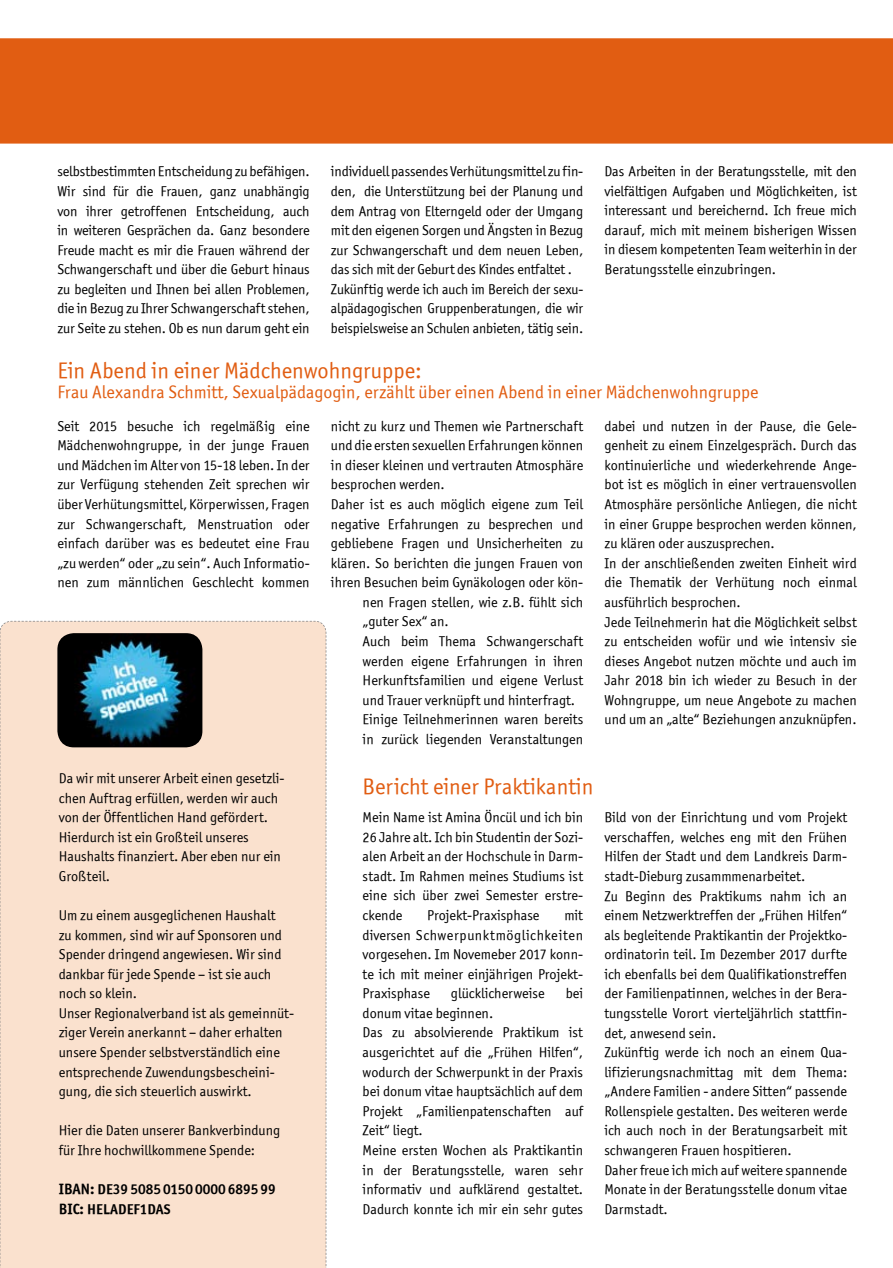
<style>
.page{position:relative;width:893px;height:1268px;background:#fff}
.page>*{position:absolute;margin:0;border:0;box-sizing:border-box;transform-origin:0 0}
.t1{font:22.5px "Officina Sans ITCTT Book";color:#e15d12}
.t2{font:18px "Officina Sans ITCTT Book";color:#e15d12}
.t3{font:14.25px/19.5px "Officina Sans ITCTT Book";color:#000}
.t4{font:14.25px/19.5px "Officina Sans ITCTT Bold";color:#000}
.s1{font-size:15px}
</style>
<div class="page">
<div style="left:0;top:38px;width:893px;height:106px;background:#e15d12"></div>
<div style="left:0;top:620px;width:326px;height:647px;background:#fae1ce"></div>
<img style="left:57px;top:633px;width:145px;height:114px">
<div style="left:59px;top:758px;width:240px;height:509px;background:#fae1ce"></div>
<p class="t3" style="left:57px;top:162px;width:254px;text-align:justify">selbstbestimmten Entscheidung zu befähigen.<br>Wir sind für die Frauen, ganz unabhängig von ihrer getroffenen Entscheidung, auch in weiteren Gesprächen da. Ganz besondere Freude macht es mir die Frauen während der Schwangerschaft und über die Geburt hinaus zu begleiten und Ihnen bei allen Problemen, die in Bezug zu Ihrer Schwangerschaft stehen, zur Seite zu stehen. Ob es nun darum geht ein</p>
<p class="t3" style="left:331px;top:162px;width:254px">individuell passendes Verhütungsmittel zu fin&shy;den, die Unterstützung bei der Planung und dem Antrag von Elterngeld oder der Umgang mit den eigenen Sorgen und Ängsten in Bezug zur Schwangerschaft und dem neuen Leben, das sich mit der Geburt des Kindes entfaltet .<br>Zukünftig werde ich auch im Bereich der sexu&shy;alpädagogischen Gruppenberatungen, die wir beispielsweise an Schulen anbieten, tätig sein.</p>
<p class="t3" style="left:604px;top:161px;width:254px;text-align:justify">Das Arbeiten in der Beratungsstelle, mit den vielfältigen Aufgaben und Möglichkeiten, ist interessant und bereichernd. Ich freue mich darauf, mich mit meinem bisherigen Wissen in diesem kompetenten Team weiterhin in der Beratungsstelle einzubringen.</p>
<h1 class="t1" style="left:57px;top:357px;width:366px">Ein Abend in einer Mädchenwohngruppe:</h1>
<p class="t2" style="left:57px;top:381px;width:703px">Frau Alexandra Schmitt, Sexualpädagogin, erzählt über einen Abend in einer Mädchenwohngruppe</p>
<p class="t3" style="left:57px;top:416px;width:254px;text-align:justify">Seit 2015 besuche ich regelmäßig eine Mädchen wohngruppe, in der junge Frauen und Mädchen im Alter von 15-18 leben. In der zur Verfügung stehenden Zeit sprechen wir über Verhütungsmittel, Körperwissen, Fragen zur Schwangerschaft, Menstruation oder einfach darüber was es bedeutet eine Frau „zu werden“ oder „zu sein“. Auch Informatio&shy;nen zum männlichen Geschlecht kommen</p>
<p class="t3" style="left:331px;top:416px;width:254px">nicht zu kurz und Themen wie Partnerschaft</p>
<p class="t3" style="left:604px;top:416px;width:254px">dabei und nutzen in der Pause, die Gele&shy;genheit zu einem Einzelgespräch. Durch das kontinuierliche und wiederkehrende Ange&shy;bot ist es möglich in einer vertrauensvollen Atmosphäre persönliche Anliegen, die nicht in einer Gruppe besprochen werden können, zu klären oder auszusprechen.<br>In der anschließenden zweiten Einheit wird die Thematik der Verhütung noch einmal ausführlich besprochen.<br>Jede Teilnehmerin hat die Möglichkeit selbst zu entscheiden wofür und wie intensiv sie dieses Angebot nutzen möchte und auch im Jahr 2018 bin ich wieder zu Besuch in der Wohngruppe, um neue Angebote zu machen und um an „alte“ Beziehungen anzuknüpfen.</p>
<p class="t3" style="left:331px;top:435px;width:254px">und die ersten sexuellen Erfahrungen können</p>
<p class="t3" style="left:331px;top:455px;width:254px">in dieser kleinen und vertrauten Atmosphäre</p>
<p class="t3" style="left:331px;top:474px;width:115px">besprochen werden.</p>
<p class="t3" style="left:331px;top:494px;width:254px">Daher ist es auch möglich eigene zum Teil</p>
<p class="t3" style="left:331px;top:514px;width:254px">negative Erfahrungen zu besprechen und</p>
<p class="t3" style="left:331px;top:533px;width:254px">gebliebene Fragen und Unsicherheiten zu</p>
<p class="t3" style="left:331px;top:553px;width:254px">klären. So berichten die jungen Frauen von</p>
<p class="t3" style="left:331px;top:572px;width:254px">ihren Besuchen beim Gynäkologen oder kön-</p>
<p class="t3" style="left:363px;top:592px;width:222px">nen Fragen stellen, wie z.B. fühlt sich</p>
<p class="t3" style="left:363px;top:611px;width:88px">„guter Sex“ an.</p>
<p class="t3" style="left:363px;top:631px;width:222px">Auch beim Thema Schwangerschaft</p>
<p class="t3" style="left:363px;top:650px;width:222px">werden eigene Erfahrungen in ihren</p>
<p class="t3" style="left:363px;top:670px;width:222px">Herkunftsfamilien und eigene Verlust</p>
<p class="t3" style="left:363px;top:690px;width:214px">und Trauer verknüpft und hinterfragt.</p>
<p class="t3" style="left:363px;top:709px;width:222px">Einige Teilnehmerinnen waren bereits</p>
<p class="t3" style="left:363px;top:729px;width:222px">in zurück liegenden Veranstaltungen</p>
<p class="t3" style="left:59px;top:768px;width:227px">Da wir mit unserer Arbeit einen gesetzli&shy;chen Auftrag erfüllen, werden wir auch von der Öffentlichen Hand gefördert.<br>Hierdurch ist ein Großteil unseres Haushalts finanziert. Aber eben nur ein Großteil.</p>
<p class="t3" style="left:59px;top:905px;width:237px">Um zu einem ausgeglichenen Haushalt<br>zu kommen, sind wir auf Sponsoren und Spender dringend angewiesen. Wir sind dankbar für jede Spende – ist sie auch noch so klein.<br>Unser Regionalverband ist als gemeinnüt&shy;ziger Verein anerkannt – daher erhalten unsere Spender selbstverständlich eine entsprechende Zuwendungsbescheini&shy;gung, die sich steuerlich auswirkt.</p>
<p class="t3" style="left:59px;top:1120px;width:223px">Hier die Daten unserer Bankverbindung für Ihre hochwillkommene Spende:</p>
<p class="t4" style="left:59px;top:1178px;width:219px"><span class="s1">IBAN:</span> DE39 5085 0150 0000 6895 99<br><span class="s1">BIC:</span> HELADEF1DAS</p>
<h1 class="t1" style="left:363px;top:773px;width:232px">Bericht einer Praktikantin</h1>
<p class="t3" style="left:363px;top:807px;width:222px;text-align:justify">Mein Name ist Amina Öncül und ich bin 26 Jahre alt. Ich bin Studentin der Sozi&shy;alen Arbeit an der Hochschule in Darm&shy;stadt. Im Rahmen meines Studiums ist eine sich über zwei Semester erstre&shy;ckende</p>
<p class="t3" style="left:427px;top:905px;width:114px">Projekt-Praxisphase</p>
<p class="t3" style="left:363px;top:905px;width:222px;text-align:justify;text-indent:202px">mit diversen Schwerpunktmöglichkeiten vorgesehen. Im Novemeber 2017 konn&shy;te ich mit meiner einjährigen Projekt-Praxisphase</p>
<p class="t3" style="left:451px;top:983px;width:95px">glücklicherweise</p>
<p class="t3" style="left:566px;top:983px;width:19px">bei</p>
<p class="t3" style="left:363px;top:1002px;width:222px">donum vitae beginnen.<br>Das zu absolvierende Praktikum ist ausgerichtet auf die „Frühen Hilfen“, wodurch der Schwerpunkt in der Praxis bei donum vitae hauptsächlich auf dem Projekt „Familienpatenschaften auf Zeit“ liegt.<br>Meine ersten Wochen als Praktikantin in der Beratungsstelle, waren sehr informativ und aufklärend gestaltet.<br>Dadurch konnte ich mir ein sehr gutes</p>
<p class="t3" style="left:604px;top:807px;width:244px">Bild von der Einrichtung und vom Projekt verschaffen, welches eng mit den Frühen Hilfen der Stadt und dem Landkreis Darm&shy;stadt-Dieburg zusammmenarbeitet.<br>Zu Beginn des Praktikums nahm ich an einem Netzwerktreffen der „Frühen Hilfen“ als begleitende Praktikantin der Projektko&shy;ordinatorin teil. Im Dezember 2017 durfte ich ebenfalls bei dem Qualifikationstreffen der Familienpatinnen, welches in der Bera&shy;tungsstelle Vorort vierteljährlich stattfin&shy;det, anwesend sein.<br>Zukünftig werde ich noch an einem Qua&shy;lifizierungsnachmittag mit dem Thema: „Andere Familien - andere Sitten“ passende Rollenspiele gestalten. Des weiteren werde ich auch noch in der Beratungsarbeit mit schwangeren Frauen hospitieren.<br>Daher freue ich mich auf weitere spannende Monate in der Beratungsstelle donum vitae Darmstadt.</p>
</div>
